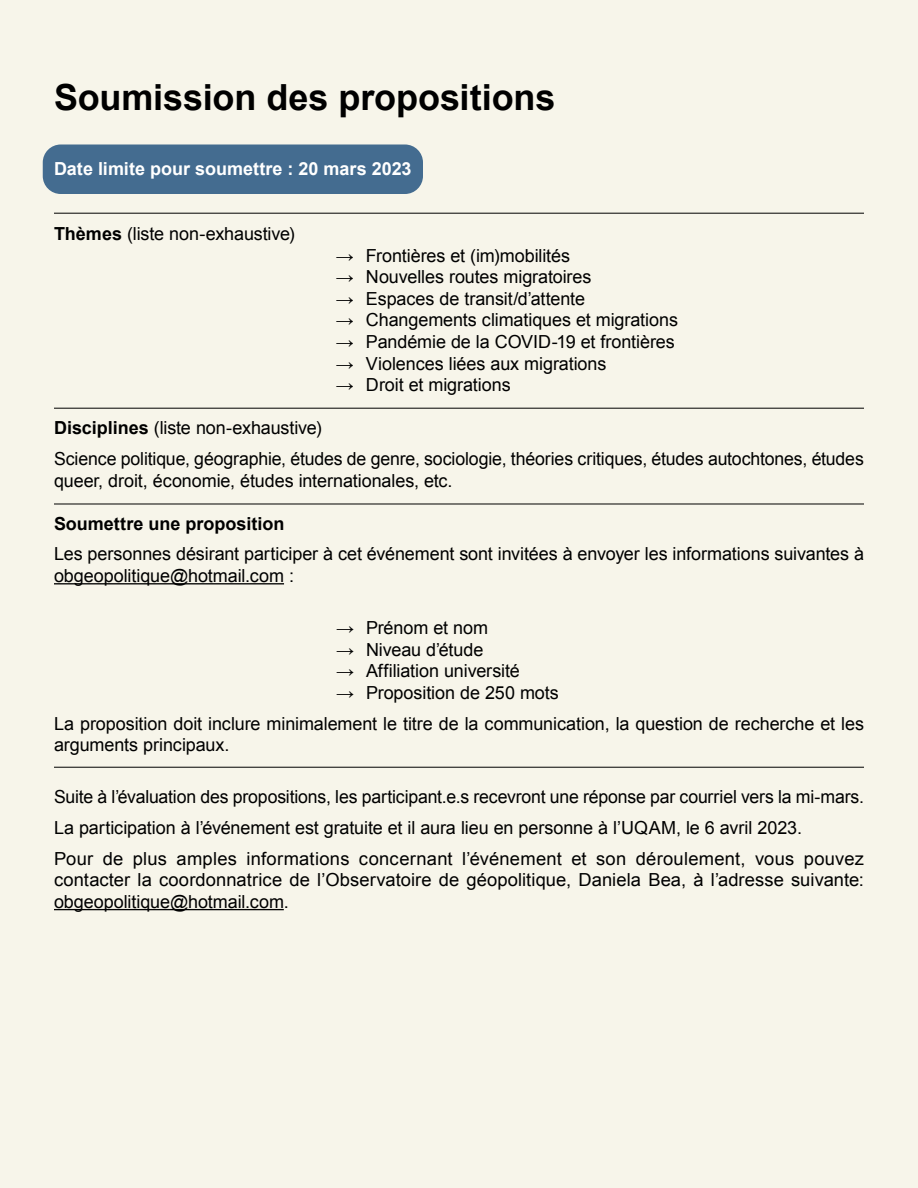
<style>
.page{position:relative;width:918px;height:1188px;background:#f7f5ea}
.page>*{position:absolute;margin:0;border:0;box-sizing:border-box;transform-origin:0 0}
.t1{font:700 36px "Arial";letter-spacing:-.005em;color:#000}
.t2{font:18px/30.6px "Arial";letter-spacing:-.005em;color:#000}
.t3{font:700 18px "Arial";color:#fff}
.t4{font:700 18px "Arial";color:#000}
.s1{font-weight:700}
</style>
<div class="page">
<div style="left:43px;top:145px;width:380px;height:49px;background:#446c90;border-radius:18px"></div>
<hr style="left:54px;top:583px;width:230px;height:1px;background:#000">
<hr style="left:54px;top:909px;width:230px;height:1px;background:#000">
<hr style="left:54px;top:408px;width:810px;height:1px;background:#000">
<hr style="left:54px;top:504px;width:810px;height:1px;background:#000">
<hr style="left:54px;top:213px;width:810px;height:1px;background:#000">
<hr style="left:54px;top:767px;width:810px;height:1px;background:#000">
<h1 class="t1" style="left:54px;top:74px;width:503px">Soumission des propositions</h1>
<p class="t3" style="left:54px;top:157px;width:359px">Date limite pour soumettre : 20 mars 2023</p>
<p class="t2" style="left:54px;top:218px;width:242px"><span class="s1">Thèmes</span> (liste non-exhaustive)</p>
<p class="t2" style="left:336px;top:240px;width:236px">→ Frontières et (im)mobilités</p>
<p class="t2" style="left:336px;top:262px;width:257px">→ Nouvelles routes migratoires</p>
<p class="t2" style="left:336px;top:283px;width:251px">→ Espaces de transit/d’attente</p>
<p class="t2" style="left:336px;top:305px;width:344px">→ Changements climatiques et migrations</p>
<p class="t2" style="left:336px;top:326px;width:340px">→ Pandémie de la COVID-19 et frontières</p>
<p class="t2" style="left:336px;top:348px;width:272px">→ Violences liées aux migrations</p>
<p class="t2" style="left:336px;top:370px;width:176px">→ Droit et migrations</p>
<p class="t2" style="left:54px;top:413px;width:811px"><span class="s1">Disciplines</span> (liste non-exhaustive)<br>Science politique, géographie, études de genre, sociologie, théories critiques, études autochtones, études</p>
<p class="t2" style="left:54px;top:465px;width:400px">queer, droit, économie, études internationales, etc.</p>
<p class="t4" style="left:54px;top:512px;width:232px">Soumettre une proposition</p>
<p class="t2" style="left:54px;top:543px;width:812px;line-height:21.6px">Les personnes désirant participer à cet événement sont invitées à envoyer les informations suivantes à obgeopolitique@hotmail.com :</p>
<p class="t2" style="left:336px;top:613px;width:154px">→ Prénom et nom</p>
<p class="t2" style="left:336px;top:634px;width:149px">→ Niveau d’étude</p>
<p class="t2" style="left:336px;top:656px;width:185px">→ Affiliation université</p>
<p class="t2" style="left:54px;top:677px;width:812px;text-indent:282px">→ Proposition de 250 mots<br>La proposition doit inclure minimalement le titre de la communication, la question de recherche et les</p>
<p class="t2" style="left:54px;top:730px;width:177px">arguments principaux.</p>
<p class="t2" style="left:54px;top:782px;width:812px">Suite à l’évaluation des propositions, les participant.e.s recevront une réponse par courriel vers la mi-mars.<br>La participation à l’événement est gratuite et il aura lieu en personne à l’UQAM, le 6 avril 2023.<br>Pour de plus amples informations concernant l’événement et son déroulement, vous pouvez</p>
<p class="t2" style="left:54px;top:869px;width:811px;line-height:21.6px">contacter la coordonnatrice de l’Observatoire de géopolitique, Daniela Bea, à l’adresse suivante: obgeopolitique@hotmail.com.</p>
</div>
